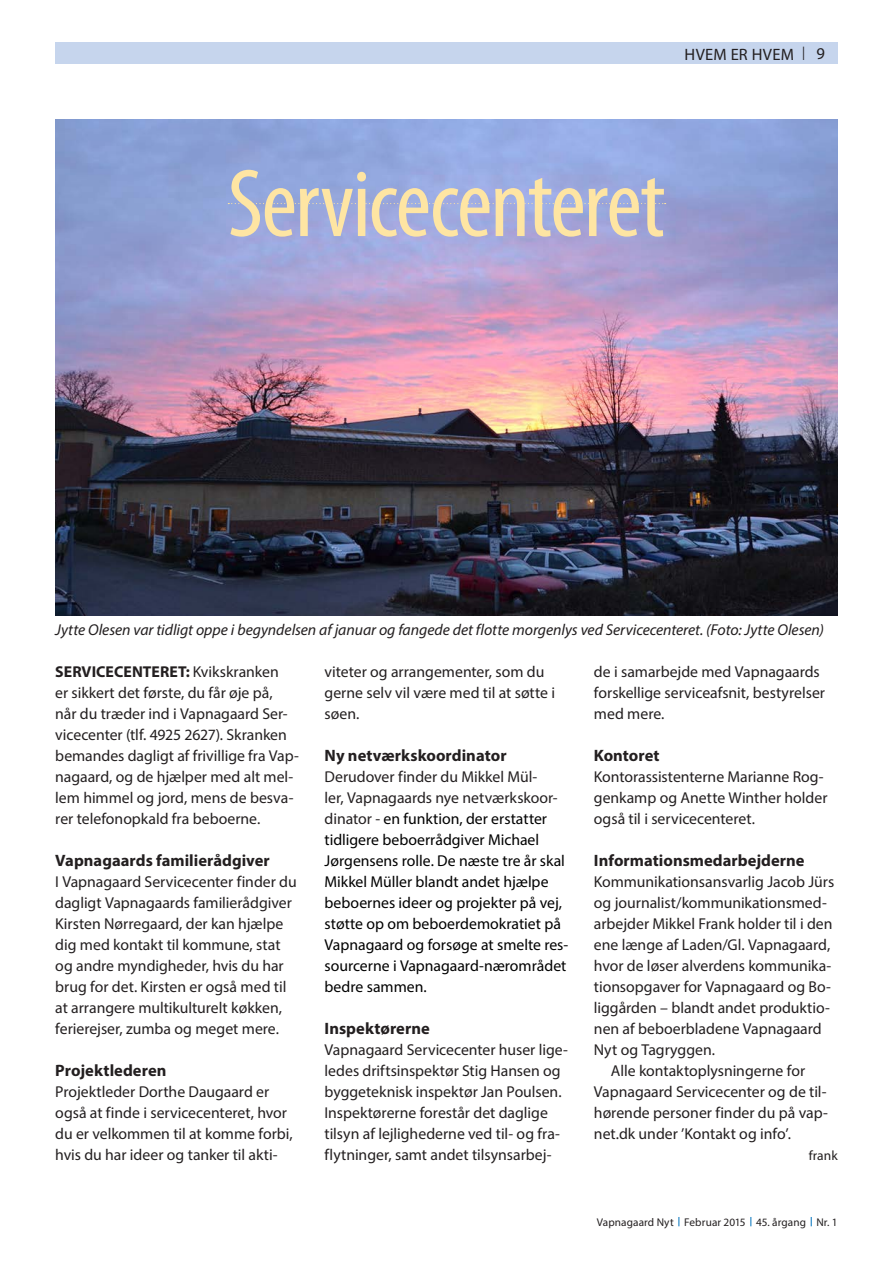
<style>
.page{position:relative;width:893px;height:1263px;background:#fff}
.page>*{position:absolute;margin:0;border:0;box-sizing:border-box;transform-origin:0 0}
.Streg_prikker{font:condensed 97.5px "Myriad Pro";letter-spacing:-.02em;color:#fee5a3}
.t1{font:19.8px "Myriad Pro";color:#231f20;scale:.5 1}
.Mellemrubrik{font:700 16.5px "Myriad Pro";color:#231f20}
.t2{font:16.5px "Myriad Pro";letter-spacing:.02em;color:#231f20}
.Brødtekst_-indryk{font:15.75px/21px "Myriad Pro";color:#231f20}
.Brødtekst_-indryk-2{font:15.75px/21px "Myriad Pro";color:#000}
.Brødtekst__indryk{font:15.75px/21px "Myriad Pro";color:#231f20}
.Billedtekst{font:italic 15.75px "Myriad Pro";color:#231f20}
.Brødtekst__indryk-2{font:13.5px "Myriad Pro";letter-spacing:.005em;color:#231f20}
.t3{font:11.25px "Myriad Pro";letter-spacing:.01em;color:#231f20}
.s1{font-size:16.5px}
.s2{font-weight:700}
.s3{color:#231f20}
</style>
<div class="page">
<div style="left:55px;top:43px;width:783px;height:21px;background:#c6d5ed"></div>
<img style="left:55px;top:119px;width:783px;height:496px">
<svg style="left:228px;top:203px;width:438px;height:1px"></svg>
<p class="t2" style="left:685px;top:44px;width:111px">HVEM ER HVEM</p>
<p class="t1" style="left:802px;top:41px;width:46px">I <span class="s1">9</span></p>
<p class="Streg_prikker" style="left:228px;top:145px;width:439px">Servicecenteret</p>
<p class="Billedtekst" style="left:55px;top:620px;width:770px">Jytte Olesen var tidligt oppe i begyndelsen af januar og fangede det flotte morgenlys ved Servicecenteret. (Foto: Jytte Olesen)</p>
<p class="Brødtekst_-indryk" style="left:55px;top:661px;width:245px"><span class="s2">SERVICECENTERET:</span> Kvikskranken<br>er sikkert det første, du får øje på,<br>når du træder ind i Vapnagaard Ser&shy;vicecenter (tlf. 4925 2627). Skranken bemandes dagligt af frivillige fra Vap&shy;nagaard, og de hjælper med alt mel&shy;lem himmel og jord, mens de besva&shy;rer telefonopkald fra beboerne.</p>
<p class="Mellemrubrik" style="left:55px;top:850px;width:216px">Vapnagaards familierådgiver</p>
<p class="Brødtekst_-indryk" style="left:55px;top:871px;width:243px">I Vapnagaard Servicecenter finder du dagligt Vapnagaards familierådgiver Kirsten Nørregaard, der kan hjælpe dig med kontakt til kommune, stat og andre myndigheder, hvis du har brug for det. Kirsten er også med til at arrangere multikulturelt køkken, ferierejser, zumba og meget mere.</p>
<p class="Mellemrubrik" style="left:55px;top:1060px;width:113px">Projektlederen</p>
<p class="Brødtekst_-indryk" style="left:55px;top:1081px;width:239px">Projektleder Dorthe Daugaard er også at finde i servicecenteret, hvor du er velkommen til at komme forbi, hvis du har ideer og tanker til akti-</p>
<p class="Brødtekst_-indryk" style="left:325px;top:661px;width:232px">viteter og arrangementer, som du gerne selv vil være med til at søtte i søen.</p>
<p class="Mellemrubrik" style="left:325px;top:745px;width:183px">Ny netværkskoordinator</p>
<p class="Brødtekst_-indryk-2" style="left:325px;top:766px;width:245px"><span class="s3">Derudover finder du Mikkel Mül-<br>ler, Vapnagaards nye netværkskoor&shy;dinator -</span> en funktion, der erstatter tidligere beboerrådgiver Michael Jørgensens rolle. De næste tre år skal Mikkel Müller blandt andet hjælpe beboernes ideer og projekter på vej, støtte op om beboerdemokratiet på Vapnagaard og forsøge at smelte res&shy;sourcerne i Vapnagaard-nærområdet bedre sammen.</p>
<p class="Mellemrubrik" style="left:325px;top:1018px;width:107px">Inspektørerne</p>
<p class="Brødtekst_-indryk" style="left:325px;top:1039px;width:245px">Vapnagaard Servicecenter huser lige&shy;ledes driftsinspektør Stig Hansen og byggeteknisk inspektør Jan Poulsen.<br>Inspektørerne forestår det daglige tilsyn af lejlighederne ved til- og fra&shy;flytninger, samt andet tilsynsarbej-</p>
<p class="Brødtekst_-indryk" style="left:594px;top:661px;width:233px">de i samarbejde med Vapnagaards forskellige serviceafsnit, bestyrelser med mere.</p>
<p class="Mellemrubrik" style="left:594px;top:745px;width:67px">Kontoret</p>
<p class="Brødtekst_-indryk" style="left:594px;top:766px;width:235px">Kontorassistenterne Marianne Rog&shy;genkamp og Anette Winther holder også til i servicecenteret.</p>
<p class="Mellemrubrik" style="left:594px;top:850px;width:212px">Informationsmedarbejderne</p>
<p class="Brødtekst_-indryk" style="left:594px;top:871px;width:242px">Kommunikationsansvarlig Jacob Jürs og journalist/kommunikationsmed&shy;arbejder Mikkel Frank holder til i den ene længe af Laden/Gl. Vapnagaard, hvor de løser alverdens kommunika&shy;tionsopgaver for Vapnagaard og Bo&shy;liggården – blandt andet produktio&shy;nen af beboerbladene Vapnagaard Nyt og Tagryggen.</p>
<p class="Brødtekst__indryk" style="left:594px;top:1060px;width:236px;text-indent:17px">Alle kontaktoplysningerne for Vapnagaard Servicecenter og de til&shy;hørende personer finder du på vap&shy;net.dk under ’Kontakt og info’.</p>
<p class="Brødtekst__indryk-2" style="left:809px;top:1147px;width:30px">frank</p>
<p class="t3" style="left:597px;top:1215px;width:242px">Vapnagaard Nyt Februar 2015 45. årgang Nr. 1</p>
</div>
